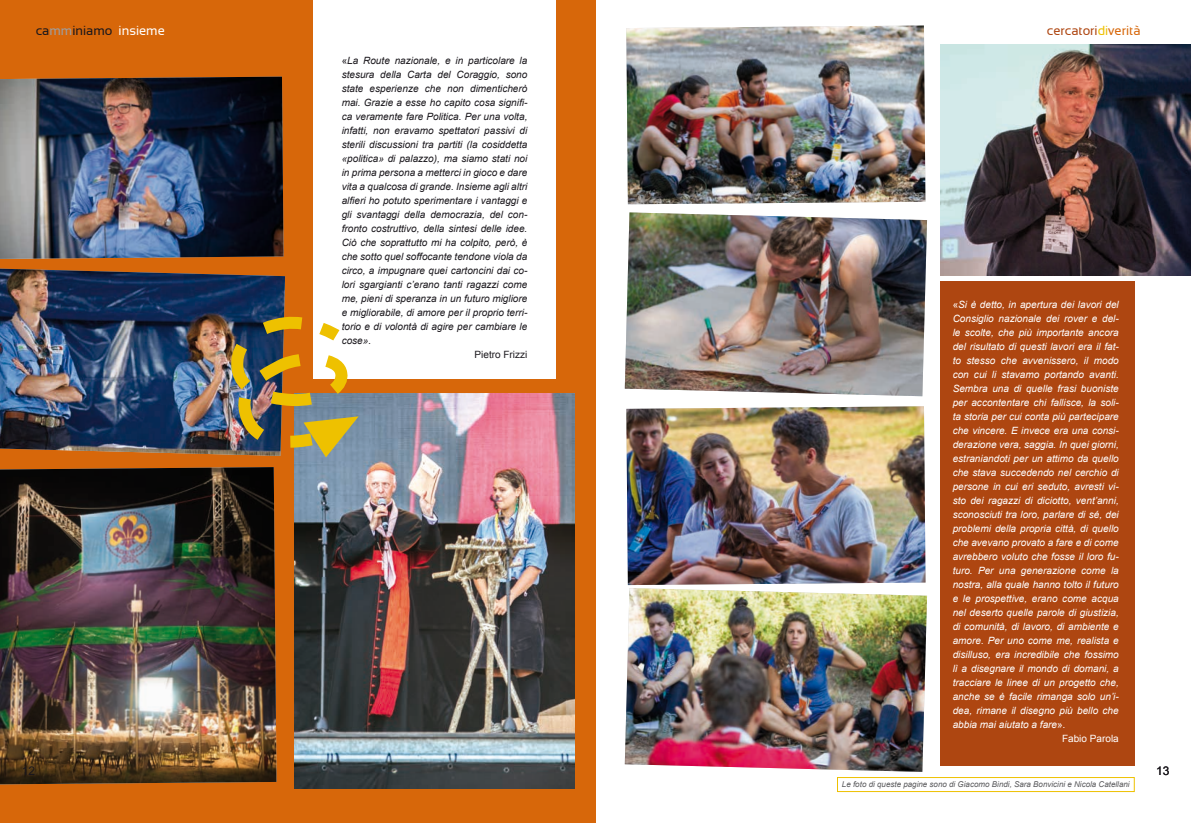
<style>
.page{position:relative;width:1191px;height:823px;background:#fff}
.page>*{position:absolute;margin:0;border:0;box-sizing:border-box;transform-origin:0 0}
.t1{font:13px "Sansation";color:#1a171c}
.t2{font:13px "Sansation";color:#ae4611}
.t3{font:12px "Arial";color:#1a171c}
.t4{font:italic 10px "Arial";color:#fff}
.t5{font:italic 10px/14px "Arial";color:#1a171c;text-align:justify}
.t6{font:10px "Arial";color:#1a171c}
.t7{font:10px "Arial";color:#fff}
.t8{font:italic 8px "Arial";color:#58585a}
.s1{color:#9d9ea0}
.s2{color:#fff}
.s3{color:#eec100}
.s4{color:#d7670a}
.s5{font-style:normal}
</style>
<div class="page">
<div style="left:0;top:0;width:595px;height:822px;background:#d7670a"></div>
<div style="left:313px;top:0;width:243px;height:378px;background:#fff"></div>
<div style="left:940px;top:281px;width:194px;height:484px;background:#ae4611"></div>
<img style="left:0;top:77px;width:283px;height:182px">
<img style="left:626px;top:26px;width:299px;height:178px">
<img style="left:940px;top:45px;width:251px;height:230px">
<img style="left:625px;top:212px;width:302px;height:184px">
<img style="left:626px;top:406px;width:299px;height:178px">
<img style="left:625px;top:588px;width:302px;height:183px">
<img style="left:0;top:268px;width:285px;height:187px">
<img style="left:0;top:467px;width:276px;height:316px">
<img style="left:295px;top:393px;width:279px;height:395px">
<img style="left:227px;top:313px;width:132px;height:144px">
<div style="left:837px;top:776px;width:297px;height:15px;border:1px solid #eec100"></div>
<h1 class="t1" style="left:36px;top:23px;width:131px">ca<span class="s1">mm</span>iniamo <span class="s2">insieme</span></h1>
<h1 class="t2" style="left:1046px;top:23px;width:95px">cercatori<span class="s3">di</span><span class="s4">verità</span></h1>
<p class="t3" style="left:22px;top:762px;width:15px">12</p>
<p class="t5" style="left:342px;top:54px;width:187px"><span class="s5">«</span>La Route nazionale, e in particolare la stesura della Carta del Coraggio, sono state esperienze che non dimenticherò mai. Grazie a esse ho capito cosa signifi&shy;ca veramente fare Politica. Per una volta, infatti, non eravamo spettatori passivi di sterili discussioni tra partiti (la cosiddetta «politica» di palazzo), ma siamo stati noi in prima persona a metterci in gioco e dare vita a qualcosa di grande. Insieme agli altri alfieri ho potuto sperimentare i vantaggi e gli svantaggi della democrazia, del con&shy;fronto costruttivo, della sintesi delle idee.<br>Ciò che soprattutto mi ha colpito, però, è che sotto quel soffocante tendone viola da circo, a impugnare quei cartoncini dai co&shy;lori sgargianti c’erano tanti ragazzi come me, pieni di speranza in un futuro migliore e migliorabile, di amore per il proprio terri&shy;torio e di volontà di agire per cambiare le cose».</p>
<p class="t6" style="left:474px;top:348px;width:54px">Pietro Frizzi</p>
<p class="t4" style="left:952px;top:297px;width:168px"><span class="s5">«</span>Si è detto, in apertura dei lavori del</p>
<p class="t4" style="left:952px;top:311px;width:168px">Consiglio nazionale dei rover e del-</p>
<p class="t4" style="left:952px;top:325px;width:168px">le scolte, che più importante ancora</p>
<p class="t4" style="left:952px;top:339px;width:168px">del risultato di questi lavori era il fat-</p>
<p class="t4" style="left:952px;top:353px;width:168px">to stesso che avvenissero, il modo</p>
<p class="t4" style="left:952px;top:367px;width:168px">con cui li stavamo portando avanti.</p>
<p class="t4" style="left:952px;top:381px;width:168px">Sembra una di quelle frasi buoniste</p>
<p class="t4" style="left:952px;top:395px;width:168px">per accontentare chi fallisce, la soli-</p>
<p class="t4" style="left:952px;top:409px;width:168px">ta storia per cui conta più partecipare</p>
<p class="t4" style="left:952px;top:423px;width:168px">che vincere. E invece era una consi-</p>
<p class="t4" style="left:952px;top:437px;width:168px">derazione vera, saggia. In quei giorni,</p>
<p class="t4" style="left:952px;top:451px;width:168px">estraniandoti per un attimo da quello</p>
<p class="t4" style="left:952px;top:465px;width:168px">che stava succedendo nel cerchio di</p>
<p class="t4" style="left:952px;top:479px;width:168px">persone in cui eri seduto, avresti vi-</p>
<p class="t4" style="left:952px;top:493px;width:168px">sto dei ragazzi di diciotto, vent’anni,</p>
<p class="t4" style="left:952px;top:507px;width:168px">sconosciuti tra loro, parlare di sé, dei</p>
<p class="t4" style="left:952px;top:521px;width:168px">problemi della propria città, di quello</p>
<p class="t4" style="left:952px;top:535px;width:168px">che avevano provato a fare e di come</p>
<p class="t4" style="left:952px;top:549px;width:168px">avrebbero voluto che fosse il loro fu-</p>
<p class="t4" style="left:952px;top:563px;width:168px">turo. Per una generazione come la</p>
<p class="t4" style="left:952px;top:577px;width:168px">nostra, alla quale hanno tolto il futuro</p>
<p class="t4" style="left:952px;top:591px;width:168px">e le prospettive, erano come acqua</p>
<p class="t4" style="left:952px;top:605px;width:168px">nel deserto quelle parole di giustizia,</p>
<p class="t4" style="left:952px;top:619px;width:168px">di comunità, di lavoro, di ambiente e</p>
<p class="t4" style="left:952px;top:633px;width:168px">amore. Per uno come me, realista e</p>
<p class="t4" style="left:952px;top:647px;width:168px">disilluso, era incredibile che fossimo</p>
<p class="t4" style="left:952px;top:661px;width:168px">lì a disegnare il mondo di domani, a</p>
<p class="t4" style="left:952px;top:675px;width:168px">tracciare le linee di un progetto che,</p>
<p class="t4" style="left:952px;top:689px;width:168px">anche se è facile rimanga solo un’i-</p>
<p class="t4" style="left:952px;top:703px;width:168px">dea, rimane il disegno più bello che</p>
<p class="t4" style="left:952px;top:717px;width:114px">abbia mai aiutato a fare<span class="s5">»</span>.</p>
<p class="t7" style="left:1062px;top:731px;width:58px">Fabio Parola</p>
<p class="t8" style="left:842px;top:779px;width:289px">Le foto di queste pagine sono di Giacomo Bindi, Sara Bonvicini e Nicola Catellani</p>
<p class="t3" style="left:1156px;top:762px;width:15px">13</p>
</div>
